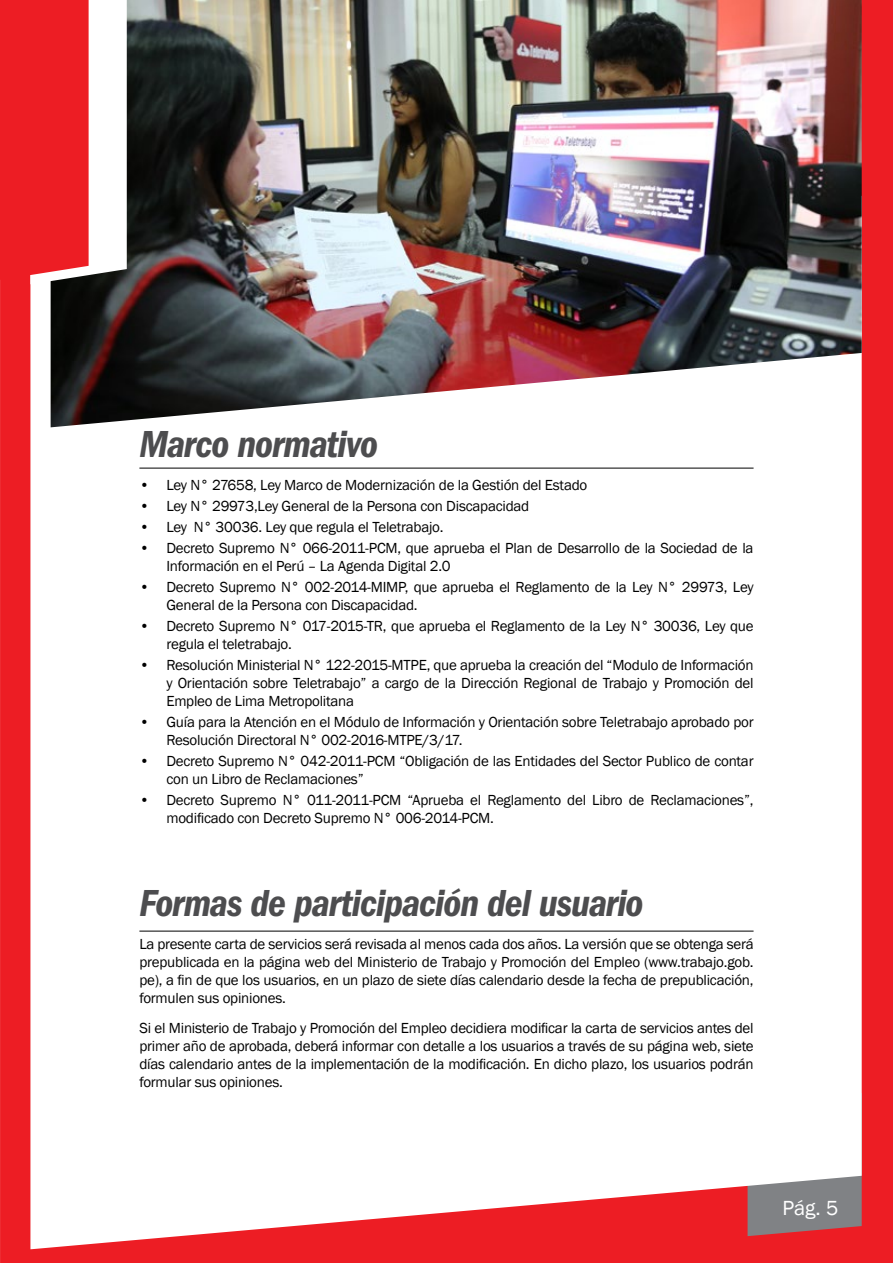
<style>
.page{position:relative;width:893px;height:1263px;background:#ed1d24}
.page>*{position:absolute;margin:0;border:0;box-sizing:border-box;transform-origin:0 0}
.t1{font:39px "ITC Franklin Gothic Std Dm Cd It";letter-spacing:-.025em;color:#4d4d4f}
.t2{font:21px "Franklin Gothic";color:#fff}
.t3{font:15px/18px "Franklin Gothic";letter-spacing:-.015em;color:#000}
</style>
<div class="page">
<div style="left:30px;top:284px;width:832px;height:965px;background:#fff"></div>
<hr style="left:139px;top:468px;width:615px;height:1px;background:#000">
<hr style="left:139px;top:931px;width:615px;height:1px;background:#000">
<img style="left:51px;top:0;width:811px;height:427px">
<svg style="left:0;top:0;width:127px;height:284px"></svg>
<h1 class="t1" style="left:139px;top:422px;width:240px">Marco normativo</h1>
<p class="t3" style="left:139px;top:476px;width:449px">• Ley N° 27658, Ley Marco de Modernización de la Gestión del Estado</p>
<p class="t3" style="left:139px;top:497px;width:391px">• Ley N° 29973,Ley General de la Persona con Discapacidad</p>
<p class="t3" style="left:139px;top:518px;width:306px">• Ley N° 30036. Ley que regula el Teletrabajo.</p>
<p class="t3" style="left:166px;top:539px;width:589px;text-indent:-27px">• Decreto Supremo N° 066-2011-PCM, que aprueba el Plan de Desarrollo de la Sociedad de la<br>Información en el Perú – La Agenda Digital 2.0</p>
<p class="t3" style="left:166px;top:578px;width:589px;text-indent:-27px">• Decreto Supremo N° 002-2014-MIMP, que aprueba el Reglamento de la Ley N° 29973, Ley<br>General de la Persona con Discapacidad.</p>
<p class="t3" style="left:166px;top:617px;width:589px;text-indent:-27px">• Decreto Supremo N° 017-2015-TR, que aprueba el Reglamento de la Ley N° 30036, Ley que regula el teletrabajo.</p>
<p class="t3" style="left:166px;top:656px;width:589px;text-align:justify;text-indent:-27px">• Resolución Ministerial N° 122-2015-MTPE, que aprueba la creación del “Modulo de Información y Orientación sobre Teletrabajo” a cargo de la Dirección Regional de Trabajo y Promoción del Empleo de Lima Metropolitana</p>
<p class="t3" style="left:166px;top:713px;width:589px;text-indent:-27px">• Guía para la Atención en el Módulo de Información y Orientación sobre Teletrabajo aprobado por<br>Resolución Directoral N° 002-2016-MTPE/3/17.</p>
<p class="t3" style="left:166px;top:752px;width:589px;text-indent:-27px">• Decreto Supremo N° 042-2011-PCM “Obligación de las Entidades del Sector Publico de contar con un Libro de Reclamaciones”</p>
<p class="t3" style="left:166px;top:791px;width:589px;text-indent:-27px">• Decreto Supremo N° 011-2011-PCM “Aprueba el Reglamento del Libro de Reclamaciones”, modificado con Decreto Supremo N° 006-2014-PCM.</p>
<h1 class="t1" style="left:139px;top:881px;width:506px">Formas de participación del usuario</h1>
<p class="t3" style="left:139px;top:935px;width:616px;text-align:justify">La presente carta de servicios será revisada al menos cada dos años. La versión que se obtenga será prepublicada en la página web del Ministerio de Trabajo y Promoción del Empleo (www.trabajo.gob. pe), a fin de que los usuarios, en un plazo de siete días calendario desde la fecha de prepublicación, formulen sus opiniones.</p>
<p class="t3" style="left:139px;top:1019px;width:616px;text-align:justify">Si el Ministerio de Trabajo y Promoción del Empleo decidiera modificar la carta de servicios antes del primer año de aprobada, deberá informar con detalle a los usuarios a través de su página web, siete días calendario antes de la implementación de la modificación. En dicho plazo, los usuarios podrán formular sus opiniones.</p>
<h2 class="t2" style="left:782px;top:1195px;width:57px">Pág. 5</h2>
</div>
